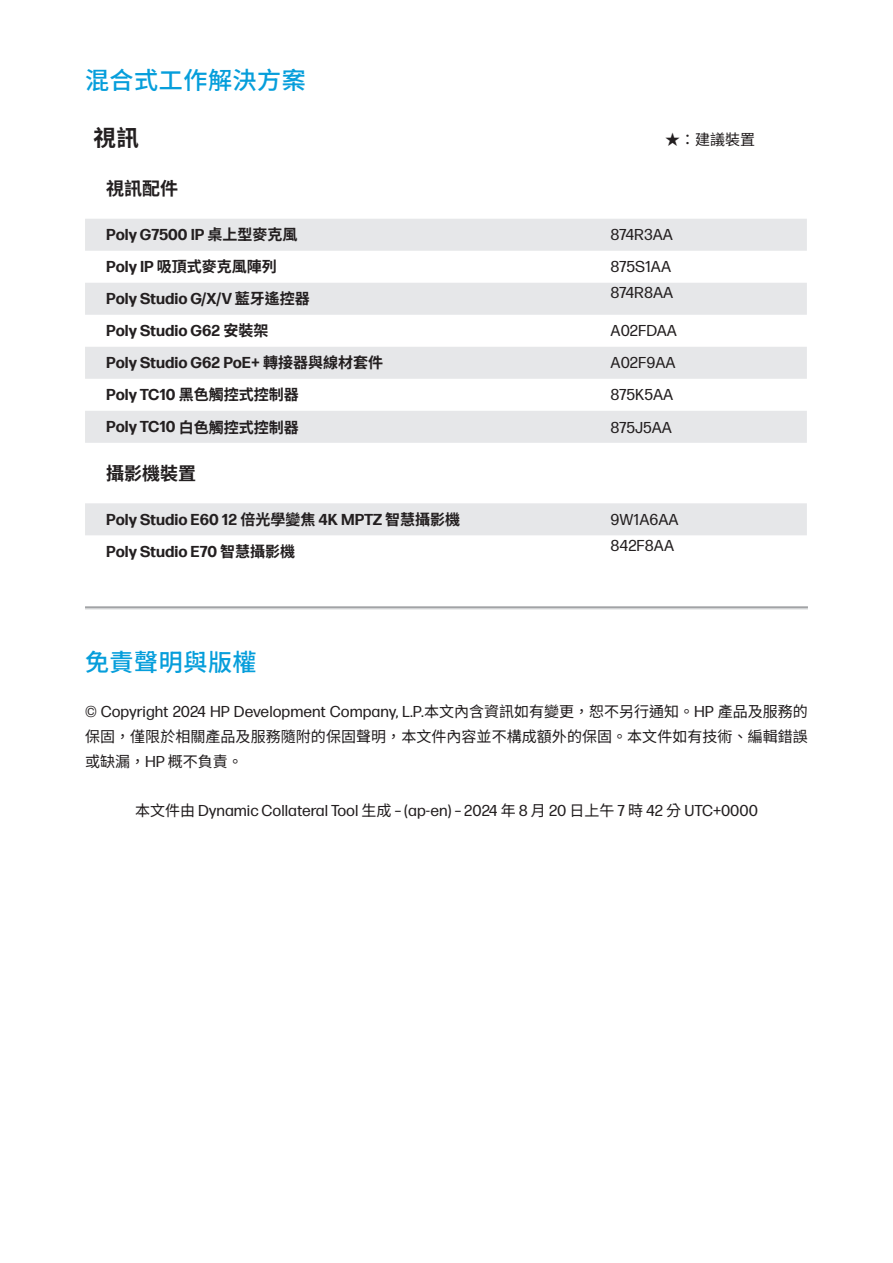
<style>
.page{position:relative;width:893px;height:1263px;background:#fff}
.page>*{position:absolute;margin:0;border:0;box-sizing:border-box;transform-origin:0 0}
.t1{font:500 24px "Noto Sans TC";letter-spacing:.025em;color:#069edb}
.t2{font:700 22.5px "Noto Sans TC";color:#231f20}
.t3{font:700 18px "Noto Sans TC";color:#231f20}
.t4{font:15.75px "Forma DJR Micro";color:#231f20}
.t5{font:700 15.75px "Forma DJR Micro";color:#231f20}
.t6{font:15px/24.8px "Noto Sans TC";letter-spacing:.005em;color:#231f20}
.t7{font:700 15px "Noto Sans TC";color:#231f20}
.s1{font-family:"Noto Sans TC";font-size:15px}
.s2{font-family:"Forma DJR Micro";font-size:15.75px}
</style>
<div class="page">
<svg style="left:85px;top:219px;width:722px;height:316px;fill:#ecedee"></svg>
<hr style="left:85px;top:606px;width:723px;height:2px;background:#939598">
<hr style="left:85px;top:608px;width:723px;height:1px;background:#d1d2d4">
<h1 class="t1" style="left:85px;top:67px;width:222px">混合式工作解決方案</h1>
<h2 class="t2" style="left:94px;top:125px;width:47px">視訊</h2>
<p class="t6" style="left:665px;top:128px;width:91px">★：建議裝置</p>
<p class="t3" style="left:106px;top:179px;width:73px">視訊配件</p>
<p class="t5" style="left:106px;top:223px;width:193px">Poly G7500 IP <span class="s1">桌上型麥克風</span></p>
<p class="t4" style="left:611px;top:224px;width:64px">874R3AA</p>
<p class="t7" style="left:106px;top:258px;width:172px"><span class="s2">Poly IP</span> 吸頂式麥克風陣列</p>
<p class="t4" style="left:611px;top:256px;width:62px">875S1AA</p>
<p class="t5" style="left:106px;top:287px;width:205px">Poly Studio G/X/V <span class="s1">藍牙遙控器</span></p>
<p class="t4" style="left:611px;top:282px;width:64px">874R8AA</p>
<p class="t5" style="left:106px;top:319px;width:164px">Poly Studio G62 <span class="s1">安裝架</span></p>
<p class="t4" style="left:611px;top:320px;width:68px">A02FDAA</p>
<p class="t5" style="left:106px;top:351px;width:278px">Poly Studio G62 PoE+ <span class="s1">轉接器與線材套件</span></p>
<p class="t4" style="left:611px;top:352px;width:66px">A02F9AA</p>
<p class="t5" style="left:106px;top:383px;width:194px">Poly TC10 <span class="s1">黑色觸控式控制器</span></p>
<p class="t4" style="left:611px;top:384px;width:64px">875K5AA</p>
<p class="t5" style="left:106px;top:415px;width:194px">Poly TC10 <span class="s1">白色觸控式控制器</span></p>
<p class="t4" style="left:611px;top:416px;width:63px">875J5AA</p>
<p class="t3" style="left:106px;top:463px;width:91px">攝影機裝置</p>
<p class="t5" style="left:106px;top:507px;width:355px">Poly Studio E60 12 <span class="s1">倍光學變焦</span> 4K MPTZ <span class="s1">智慧攝影機</span></p>
<p class="t4" style="left:611px;top:508px;width:70px">9W1A6AA</p>
<p class="t5" style="left:106px;top:539px;width:190px">Poly Studio E70 <span class="s1">智慧攝影機</span></p>
<p class="t4" style="left:611px;top:534px;width:65px">842F8AA</p>
<h1 class="t1" style="left:85px;top:648px;width:173px">免責聲明與版權</h1>
<p class="t4" style="left:85px;top:700px;width:724px">© Copyright 2024 HP Development Company, L.P.<span class="s1">本文內含資訊如有變更，恕不另行通知。</span>HP <span class="s1">產品及服務的</span></p>
<p class="t6" style="left:85px;top:724px;width:724px">保固，僅限於相關產品及服務隨附的保固聲明，本文件內容並不構成額外的保固。本文件如有技術、編輯錯誤或缺漏，<span class="s2">HP</span> 概不負責。</p>
<p class="t4" style="left:135px;top:799px;width:624px"><span class="s1">本文件由</span> Dynamic Collateral Tool <span class="s1">生成</span> – (ap-en) – 2024 <span class="s1">年</span> 8 <span class="s1">月</span> 20 <span class="s1">日上午</span> 7 <span class="s1">時</span> 42 <span class="s1">分</span> UTC+0000</p>
</div>
